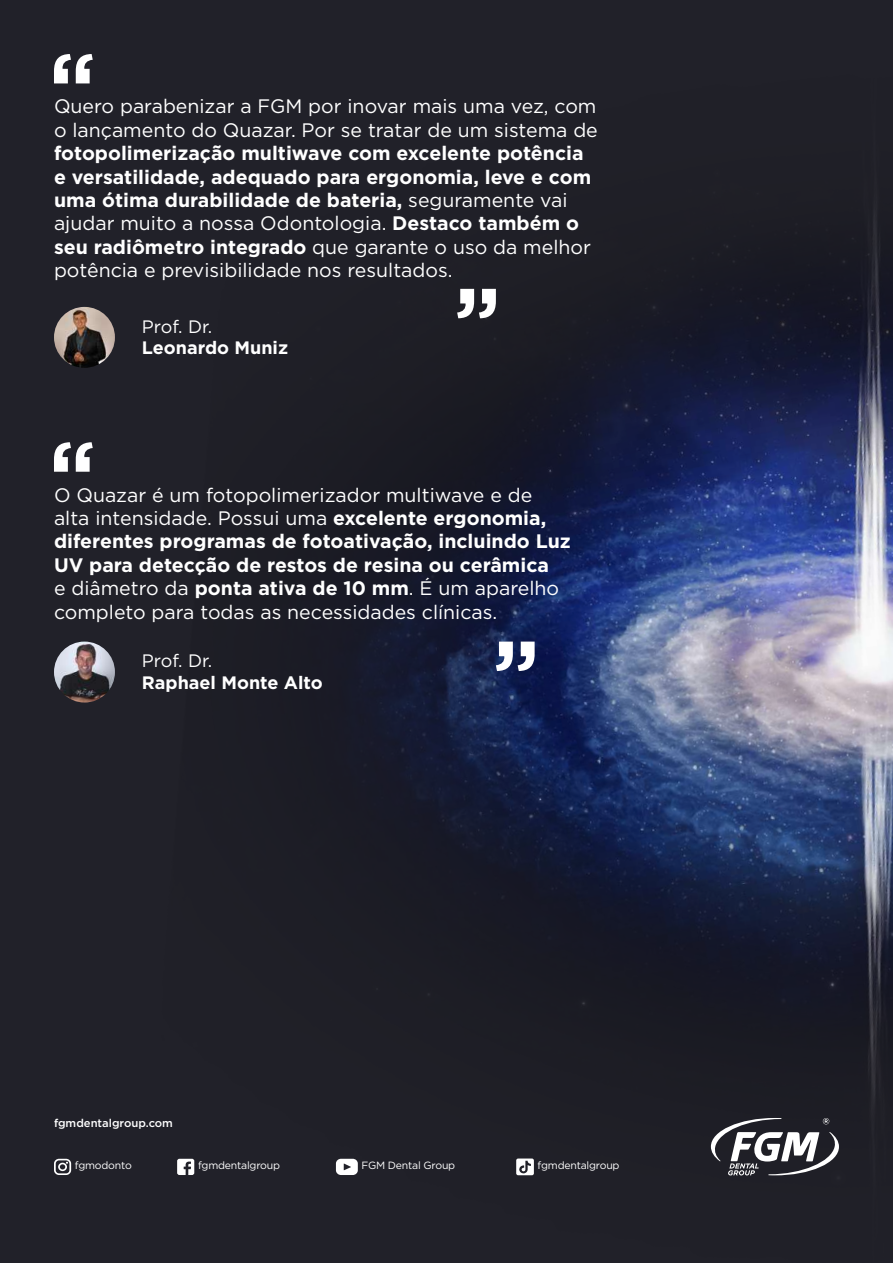
<style>
.page{position:relative;width:893px;height:1263px;background:#fff}
.page>*{position:absolute;margin:0;border:0;box-sizing:border-box;transform-origin:0 0}
.t1{font:19.5px/23.4px "Gotham";color:#fff}
.t2{font:700 19.5px/23.4px "Gotham";color:#fff}
.t3{font:700 18px "Gotham";color:#fff}
.t4{font:18px "Gotham";color:#fff}
.t5{font:500 11.25px "Gotham";color:#fff}
.t6{font:10.5px "Gotham";letter-spacing:-.02em;color:#fff}
.s1{font-weight:400}
.s2{font-weight:700}
</style>
<div class="page">
<img style="left:0;top:0;width:893px;height:1263px">
<svg style="left:54px;top:1159px;width:17px;height:16px"></svg>
<svg style="left:177px;top:1159px;width:17px;height:16px"></svg>
<svg style="left:336px;top:1159px;width:22px;height:16px"></svg>
<svg style="left:516px;top:1158px;width:18px;height:17px"></svg>
<svg style="left:711px;top:1118px;width:128px;height:57px"></svg>
<img style="left:54px;top:307px;width:61px;height:61px;border-radius:30px">
<img style="left:54px;top:642px;width:61px;height:60px;border-radius:30px">
<svg style="left:54px;top:54px;width:39px;height:29px"></svg>
<svg style="left:54px;top:442px;width:39px;height:30px"></svg>
<svg style="left:457px;top:289px;width:39px;height:29px"></svg>
<svg style="left:496px;top:642px;width:39px;height:29px"></svg>
<p class="t1" style="left:54px;top:94px;width:545px">Quero parabenizar a FGM por inovar mais uma vez, com o lançamento do Quazar. Por se tratar de um sistema de</p>
<p class="t2" style="left:54px;top:141px;width:539px">fotopolimerização multiwave com excelente potência e versatilidade, adequado para ergonomia, leve e com uma ótima durabilidade de bateria, <span class="s1">seguramente vai ajudar muito a nossa Odontologia.</span> Destaco também o seu radiômetro integrado <span class="s1">que garante o uso da melhor potência e previsibilidade nos resultados.</span></p>
<p class="t4" style="left:142px;top:315px;width:72px">Prof. Dr.</p>
<p class="t3" style="left:142px;top:336px;width:148px">Leonardo Muniz</p>
<p class="t1" style="left:54px;top:483px;width:518px">O Quazar é um fotopolimerizador multiwave e de alta intensidade. Possui uma <span class="s2">excelente ergonomia, diferentes programas de fotoativação, incluindo Luz UV para detecção de restos de resina ou cerâmica<br></span>e diâmetro da <span class="s2">ponta ativa de 10 mm</span>. É um aparelho completo para todas as necessidades clínicas.</p>
<p class="t4" style="left:142px;top:649px;width:72px">Prof. Dr.</p>
<p class="t3" style="left:142px;top:671px;width:182px">Raphael Monte Alto</p>
<p class="t5" style="left:54px;top:1116px;width:120px">fgmdentalgroup.com</p>
<p class="t6" style="left:75px;top:1159px;width:58px">fgmodonto</p>
<p class="t6" style="left:198px;top:1159px;width:83px">fgmdentalgroup</p>
<p class="t6" style="left:362px;top:1159px;width:95px">FGM Dental Group</p>
<p class="t6" style="left:538px;top:1159px;width:83px">fgmdentalgroup</p>
</div>
